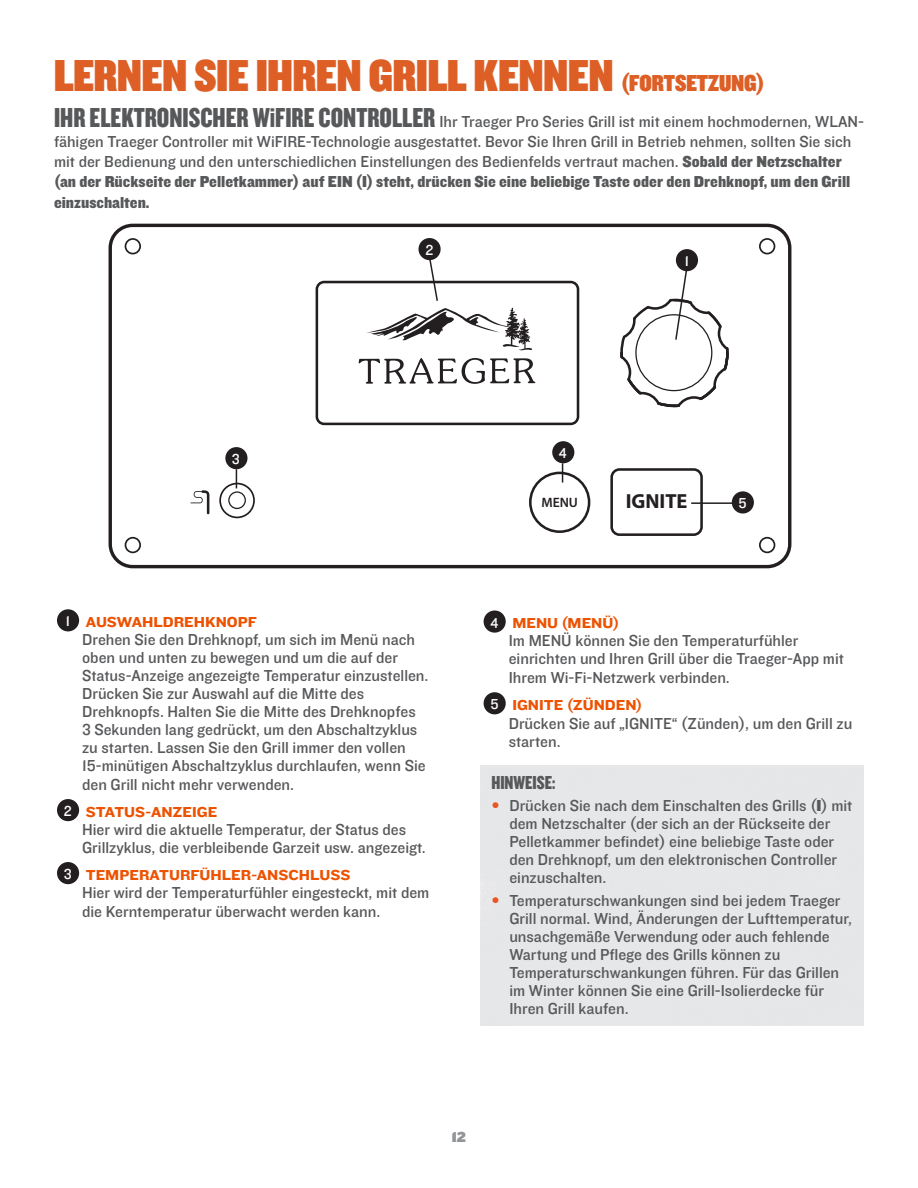
<style>
.page{position:relative;width:918px;height:1188px;background:#fff}
.page>*{position:absolute;margin:0;border:0;box-sizing:border-box;transform-origin:0 0}
.Chapter_Header_copy{font:46.5px "Knockout 90 Ultmt Welterwt";color:#dd5f26}
.t1{font:700 20.4px "Myriad Pro";color:#231f20}
.Body_Copy{font:19.5px "Knockout 69 Full Liteweight";color:#57585a}
.Subhead_Paragraph{font:16.5px/18px "Knockout 31 Junior Middlewt";color:#57585a}
.P_F_Copy{font:16.5px/18.1px "Knockout 31 Junior Middlewt";color:#57585a}
.P_F_Header{font:15px "Knockout 52 Cruiserweight";color:#ed5200}
.t2{font:15px "Knockout 31 Junior Middlewt";color:#fff}
.t3{font:15px "Knockout 92 Ultmt Cruiserwt";color:#939598}
.t4{font:600 13.65px "Myriad Pro";color:#231f20}
.s1{font-size:24px}
.s2{font-family:"Knockout 69 Full Liteweight";font-size:28.5px}
.s3{font-family:"Knockout 71 Full Middlewt"}
.s4{font-family:"Avenir LT Std";font-weight:300;color:#e95424}
</style>
<div class="page">
<div style="left:110px;top:225px;width:680px;height:342px;border:2px solid #231f20;border-radius:22px"></div>
<div style="left:316px;top:281px;width:263px;height:144px;border:3px solid #231f20;border-radius:7px"></div>
<div style="left:529px;top:472px;width:61px;height:61px;border:3px solid #231f20;border-radius:50%"></div>
<div style="left:610px;top:468px;width:93px;height:68px;border:3px solid #231f20;border-radius:8px"></div>
<div style="left:219px;top:483px;width:36px;height:35px;border:2px solid #231f20;border-radius:50%"></div>
<div style="left:228px;top:491px;width:18px;height:18px;border:1px solid #231f20;border-radius:50%"></div>
<svg style="left:190px;top:490px;width:19px;height:24px"></svg>
<div style="left:759px;top:238px;width:16px;height:16px;border:2px solid #231f20;border-radius:50%"></div>
<div style="left:759px;top:537px;width:16px;height:16px;border:2px solid #231f20;border-radius:50%"></div>
<div style="left:125px;top:238px;width:16px;height:16px;border:2px solid #231f20;border-radius:50%"></div>
<div style="left:125px;top:537px;width:16px;height:16px;border:2px solid #231f20;border-radius:50%"></div>
<svg style="left:359px;top:358px;width:176px;height:26px"></svg>
<div style="left:676px;top:249px;width:22px;height:22px;background:#231f20;border-radius:50%"></div>
<div style="left:419px;top:238px;width:22px;height:22px;background:#231f20;border-radius:50%"></div>
<div style="left:225px;top:447px;width:22px;height:22px;background:#231f20;border-radius:50%"></div>
<div style="left:552px;top:441px;width:22px;height:22px;background:#231f20;border-radius:50%"></div>
<svg style="left:366px;top:256px;width:166px;height:94px"></svg>
<svg style="left:620px;top:265px;width:109px;height:143px"></svg>
<svg style="left:236px;top:469px;width:1px;height:19px"></svg>
<svg style="left:562px;top:463px;width:1px;height:20px"></svg>
<hr style="left:691px;top:502px;width:52px;height:2px;background:#231f20">
<div style="left:732px;top:491px;width:22px;height:23px;background:#231f20;border-radius:50%"></div>
<div style="left:57px;top:609px;width:22px;height:22px;background:#231f20;border-radius:50%"></div>
<div style="left:57px;top:799px;width:22px;height:22px;background:#231f20;border-radius:50%"></div>
<div style="left:57px;top:862px;width:22px;height:22px;background:#231f20;border-radius:50%"></div>
<div style="left:484px;top:611px;width:22px;height:22px;background:#231f20;border-radius:50%"></div>
<div style="left:484px;top:692px;width:22px;height:22px;background:#231f20;border-radius:50%"></div>
<p class="Chapter_Header_copy" style="left:54px;top:44px;width:712px">LERNEN SIE IHREN GRILL KENNEN <span class="s1">(FORTSETZUNG)</span></p>
<p class="Subhead_Paragraph" style="left:54px;top:110px;width:812px;line-height:20.2px"><span class="s2">IHR ELEKTRONISCHER WiFIRE CONTROLLER</span> Ihr Traeger Pro Series Grill ist mit einem hochmodernen, WLAN&shy;fähigen Traeger Controller mit WiFIRE-Technologie ausgestattet. Bevor Sie Ihren Grill in Betrieb nehmen, sollten Sie sich mit der Bedienung und den unterschiedlichen Einstellungen des Bedienfelds vertraut machen. <span class="s3">Sobald der Netzschalter (an der Rückseite der Pelletkammer) auf EIN (I) steht, drücken Sie eine beliebige Taste oder den Drehknopf, um den Grill einzuschalten.</span></p>
<p class="t2" style="left:425px;top:240px;width:9px">2</p>
<p class="t2" style="left:685px;top:251px;width:6px">1</p>
<p class="t2" style="left:232px;top:449px;width:9px">3</p>
<p class="t2" style="left:66px;top:611px;width:6px">1</p>
<p class="P_F_Header" style="left:86px;top:612px;width:173px">AUSWAHLDREHKNOPF</p>
<p class="P_F_Copy" style="left:82px;top:630px;width:348px">Drehen Sie den Drehknopf, um sich im Menü nach oben und unten zu bewegen und um die auf der Status-Anzeige angezeigte Temperatur einzustellen.<br>Drücken Sie zur Auswahl auf die Mitte des Drehknopfs. Halten Sie die Mitte des Drehknopfes 3 Sekunden lang gedrückt, um den Abschaltzyklus zu starten. Lassen Sie den Grill immer den vollen 15-minütigen Abschaltzyklus durchlaufen, wenn Sie den Grill nicht mehr verwenden.</p>
<p class="t2" style="left:64px;top:801px;width:9px">2</p>
<p class="P_F_Header" style="left:86px;top:801px;width:133px">STATUS-ANZEIGE</p>
<p class="P_F_Copy" style="left:82px;top:819px;width:345px">Hier wird die aktuelle Temperatur, der Status des<br>Grillzyklus, die verbleibende Garzeit usw. angezeigt.</p>
<p class="t2" style="left:64px;top:864px;width:9px">3</p>
<p class="P_F_Header" style="left:86px;top:864px;width:266px">TEMPERATURFÜHLER-ANSCHLUSS</p>
<p class="P_F_Copy" style="left:82px;top:883px;width:349px;line-height:18.8px">Hier wird der Temperaturfühler eingesteckt, mit dem die Kerntemperatur überwacht werden kann.</p>
<p class="t2" style="left:559px;top:443px;width:9px">4</p>
<p class="t4" style="left:541px;top:493px;width:38px">MENU</p>
<p class="t1" style="left:626px;top:488px;width:63px">IGNITE</p>
<p class="t2" style="left:739px;top:493px;width:10px">5</p>
<p class="t2" style="left:490px;top:612px;width:9px">4</p>
<p class="P_F_Header" style="left:512px;top:613px;width:108px">MENU (MENÜ)</p>
<p class="P_F_Copy" style="left:509px;top:631px;width:337px">Im MENÜ können Sie den Temperaturfühler einrichten und Ihren Grill über die Traeger-App mit<br>Ihrem Wi-Fi-Netzwerk verbinden.</p>
<p class="t2" style="left:490px;top:694px;width:10px">5</p>
<p class="P_F_Header" style="left:512px;top:694px;width:131px">IGNITE (ZÜNDEN)</p>
<p class="P_F_Copy" style="left:509px;top:713px;width:345px;line-height:18.8px">Drücken Sie auf „IGNITE“ (Zünden), um den Grill zu starten.</p>
<p class="Body_Copy" style="left:491px;top:770px;width:66px">HINWEISE:</p>
<p class="Subhead_Paragraph" style="left:509px;top:796px;width:345px;text-indent:-18px"><span class="s4">•</span> Drücken Sie nach dem Einschalten des Grills (<span class="s3">I</span>) mit dem Netzschalter (der sich an der Rückseite der Pelletkammer befindet) eine beliebige Taste oder den Drehknopf, um den elektronischen Controller einzuschalten.</p>
<p class="Subhead_Paragraph" style="left:509px;top:891px;width:344px;text-indent:-18px"><span class="s4">•</span> Temperaturschwankungen sind bei jedem Traeger Grill normal. Wind, Änderungen der Lufttemperatur, unsachgemäße Verwendung oder auch fehlende Wartung und Pflege des Grills können zu Temperaturschwankungen führen. Für das Grillen im Winter können Sie eine Grill-Isolierdecke für Ihren Grill kaufen.</p>
<p class="t3" style="left:452px;top:1126px;width:16px">12</p>
</div>
